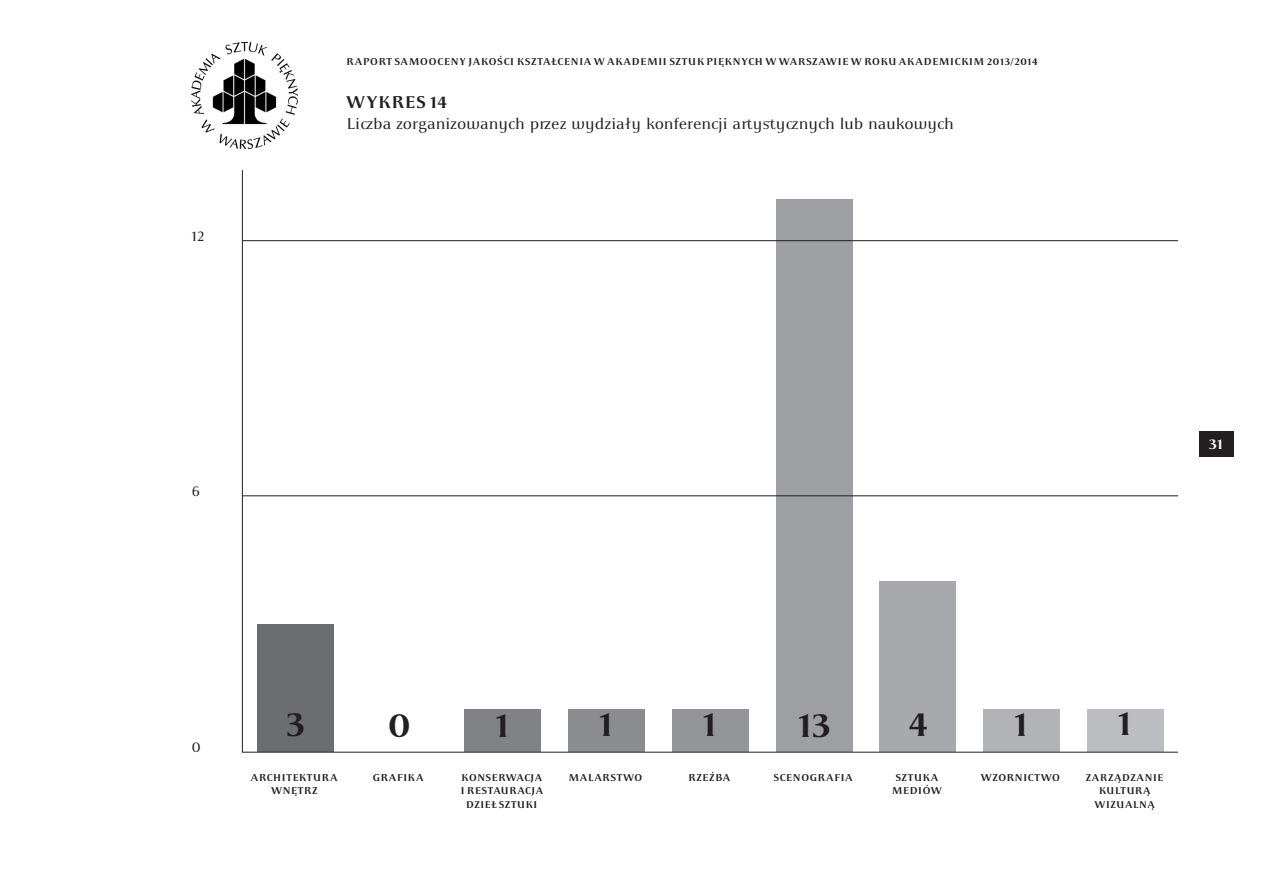
<style>
.page{position:relative;width:1263px;height:893px;background:#fff}
.page>*{position:absolute;margin:0;border:0;box-sizing:border-box;transform-origin:0 0}
.t1{font:700 36px "Apolonia";color:#231f20}
.t2{font:700 18px "Apolonia";letter-spacing:.025em;color:#231f20}
.t3{font:16.5px "Apolonia";letter-spacing:-.005em;color:#231f20}
.t4{font:15px "Apolonia";color:#231f20}
.t5{font:700 15px "Apolonia";color:#fff}
.t6{font:700 10.5px/13.5px "Apolonia";letter-spacing:.04em;color:#231f20;text-align:center}
.t7{font:700 10.5px/13.5px "Apolonia";letter-spacing:.01em;color:#231f20;text-align:center}
.t8{font:700 10.35px/13.4px "Apolonia";letter-spacing:.025em;color:#231f20;text-align:center}
</style>
<div class="page">
<div style="left:1199px;top:431px;width:34px;height:26px;background:#231f20"></div>
<img style="left:191px;top:43px;width:107px;height:106px">
<svg style="left:242px;top:170px;width:937px;height:583px"></svg>
<hr style="left:243px;top:240px;width:935px;height:1px;background:#231f20">
<hr style="left:243px;top:495px;width:935px;height:1px;background:#231f20">
<p class="t4" style="left:191px;top:227px;width:15px">12</p>
<p class="t4" style="left:191px;top:482px;width:10px">6</p>
<p class="t6" style="left:346px;top:55px;width:693px">RAPORT SAMOOCENY JAKOŚCI KSZTAŁCENIA W AKADEMII SZTUK PIĘKNYCH W WARSZAWIE W ROKU AKADEMICKIM 2013/2014</p>
<p class="t2" style="left:346px;top:91px;width:102px">WYKRES 14</p>
<p class="t3" style="left:346px;top:114px;width:609px">Liczba zorganizowanych przez wydziały konferencji artystycznych lub naukowych</p>
<h3 class="t5" style="left:1209px;top:435px;width:16px">31</h3>
<p class="t4" style="left:191px;top:738px;width:11px">0</p>
<p class="t1" style="left:286px;top:703px;width:19px">3</p>
<p class="t1" style="left:387px;top:704px;width:26px">0</p>
<p class="t1" style="left:495px;top:704px;width:16px">1</p>
<p class="t1" style="left:599px;top:703px;width:16px">1</p>
<p class="t1" style="left:703px;top:703px;width:16px">1</p>
<p class="t1" style="left:798px;top:704px;width:34px">13</p>
<p class="t1" style="left:909px;top:703px;width:20px">4</p>
<p class="t1" style="left:1014px;top:703px;width:16px">1</p>
<p class="t1" style="left:1118px;top:703px;width:16px">1</p>
<p class="t6" style="left:372px;top:771px;width:52px">GRAFIKA</p>
<p class="t6" style="left:568px;top:771px;width:76px">MALARSTWO</p>
<p class="t6" style="left:688px;top:771px;width:44px">RZEŹBA</p>
<p class="t6" style="left:773px;top:771px;width:81px">SCENOGRAFIA</p>
<p class="t7" style="left:892px;top:771px;width:52px">SZTUKA<br>MEDIÓW</p>
<p class="t6" style="left:981px;top:771px;width:81px">WZORNICTWO</p>
<p class="t6" style="left:251px;top:771px;width:88px">ARCHITEKTURA<br>WNĘTRZ</p>
<p class="t8" style="left:1086px;top:771px;width:79px">ZARZĄDZANIE<br>KULTURĄ<br>WIZUALNĄ</p>
<p class="t8" style="left:460px;top:771px;width:84px">KONSERWACJA<br>I RESTAURACJA<br>DZIEŁ SZTUKI</p>
</div>
